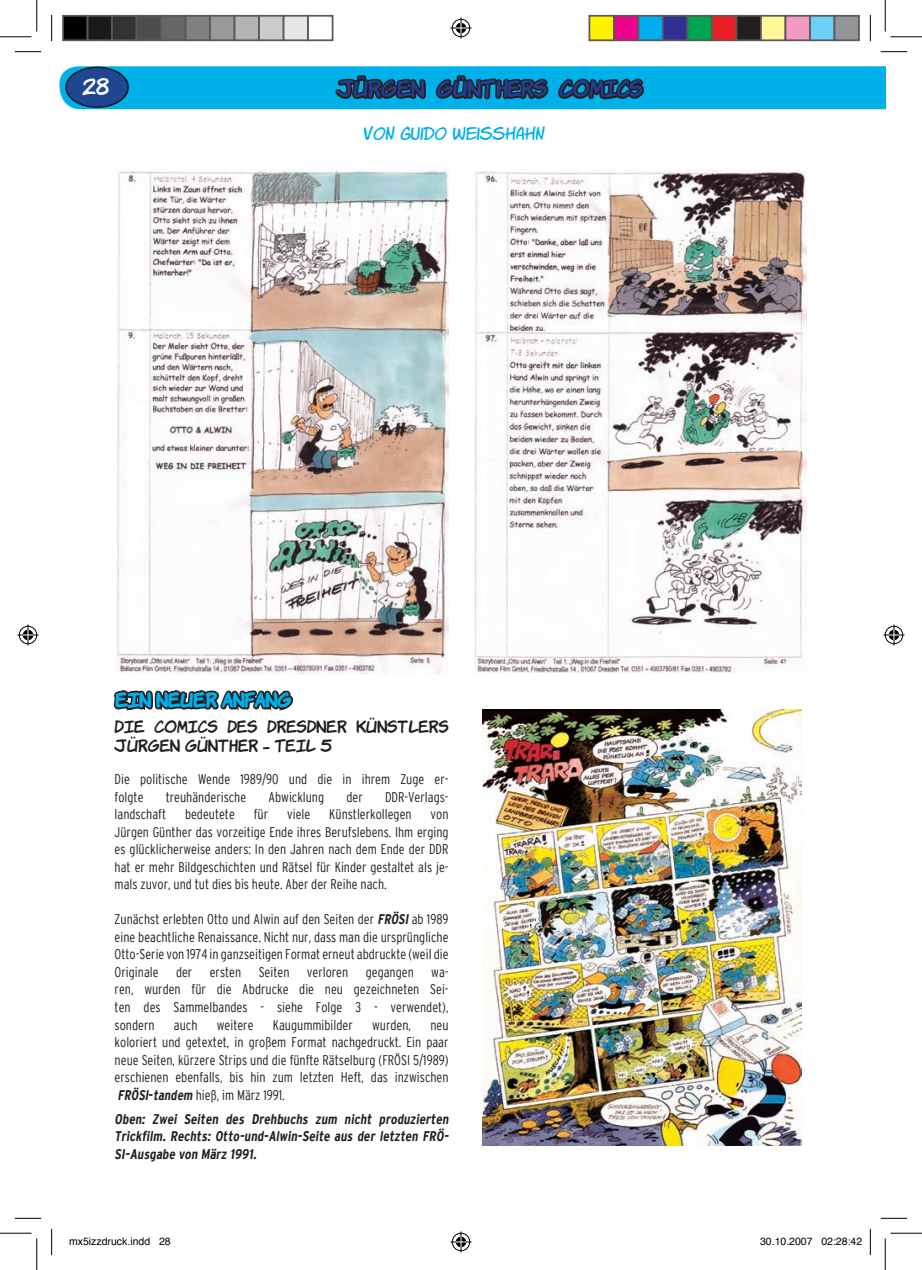
<style>
.page{position:relative;width:922px;height:1270px;background:#fff}
.page>*{position:absolute;margin:0;border:0;box-sizing:border-box;transform-origin:0 0}
.t1{font:21px "Komika Hand";color:#253f8e}
.t2{font:21px "Komika Hand";color:#fff}
.t3{font:700 19.25px "Komika Hand";letter-spacing:-.03em;color:#00b1e9}
.t4{font:17.5px "Komika Slim";color:#00b1e9}
.t5{font:15.75px/18.9px "Komika Hand";color:#231f20}
.t6{font:300 condensed 14px/17.5px "Interstate";color:#231f20;text-align:justify}
.t7{font:700 condensed 14px/17.5px "Interstate";color:#231f20;text-align:justify}
.t8{font:10.5px "Helvetica";color:#000}
.s1{font-family:"Komika Jam"}
.s2{font-weight:700;font-style:italic}
.s3{font-weight:700}
</style>
<div class="page">
<svg style="left:113px;top:655px;width:180px;height:56px"></svg>
<img style="left:117px;top:217px;width:331px;height:457px">
<img style="left:474px;top:217px;width:333px;height:455px">
<img style="left:482px;top:709px;width:319px;height:435px">
<svg style="left:15px;top:51px;width:26px;height:1px"></svg>
<svg style="left:15px;top:1217px;width:26px;height:1px"></svg>
<svg style="left:881px;top:1217px;width:26px;height:1px"></svg>
<svg style="left:51px;top:15px;width:1px;height:26px"></svg>
<svg style="left:51px;top:1228px;width:1px;height:26px"></svg>
<svg style="left:870px;top:1228px;width:1px;height:26px"></svg>
<hr style="left:0;top:36px;width:32px;height:1px;background:#000">
<hr style="left:890px;top:36px;width:32px;height:1px;background:#000">
<hr style="left:0;top:1232px;width:32px;height:1px;background:#000">
<hr style="left:890px;top:1232px;width:32px;height:1px;background:#000">
<hr style="left:36px;top:0;width:1px;height:32px;background:#000">
<hr style="left:36px;top:1238px;width:1px;height:31px;background:#000">
<hr style="left:885px;top:0;width:1px;height:32px;background:#000">
<hr style="left:885px;top:1238px;width:1px;height:31px;background:#000">
<svg style="left:59px;top:15px;width:848px;height:202px"></svg>
<svg style="left:450px;top:1231px;width:21px;height:21px"></svg>
<svg style="left:18px;top:624px;width:21px;height:21px"></svg>
<svg style="left:883px;top:624px;width:21px;height:21px"></svg>
<div style="left:63px;top:16px;width:25px;height:24px;background:#000"></div>
<div style="left:62px;top:15px;width:26px;height:26px;border:2px solid #595959"></div>
<div style="left:88px;top:16px;width:24px;height:24px;background:#1a1a1a"></div>
<div style="left:87px;top:15px;width:26px;height:26px;border:2px solid #595959"></div>
<div style="left:112px;top:16px;width:25px;height:24px;background:#333"></div>
<div style="left:111px;top:15px;width:26px;height:26px;border:2px solid #595959"></div>
<div style="left:137px;top:16px;width:24px;height:24px;background:#4d4d4d"></div>
<div style="left:136px;top:15px;width:26px;height:26px;border:2px solid #595959"></div>
<div style="left:161px;top:16px;width:25px;height:24px;background:#666"></div>
<div style="left:160px;top:15px;width:26px;height:26px;border:2px solid #595959"></div>
<div style="left:186px;top:16px;width:24px;height:24px;background:#808080"></div>
<div style="left:185px;top:15px;width:26px;height:26px;border:2px solid #595959"></div>
<div style="left:210px;top:16px;width:25px;height:24px;background:#999"></div>
<div style="left:209px;top:15px;width:26px;height:26px;border:2px solid #595959"></div>
<div style="left:235px;top:16px;width:24px;height:24px;background:#b3b3b3"></div>
<div style="left:234px;top:15px;width:26px;height:26px;border:2px solid #595959"></div>
<div style="left:259px;top:16px;width:25px;height:24px;background:#ccc"></div>
<div style="left:258px;top:15px;width:26px;height:26px;border:2px solid #595959"></div>
<div style="left:284px;top:16px;width:24px;height:24px;background:#e6e6e6"></div>
<div style="left:283px;top:15px;width:26px;height:26px;border:2px solid #595959"></div>
<div style="left:308px;top:16px;width:25px;height:24px;background:#fff"></div>
<div style="left:307px;top:15px;width:26px;height:26px;border:2px solid #595959"></div>
<div style="left:589px;top:16px;width:25px;height:24px;background:#fff101"></div>
<div style="left:588px;top:15px;width:27px;height:26px;border:2px solid #595959"></div>
<div style="left:614px;top:16px;width:24px;height:24px;background:#ed028c"></div>
<div style="left:613px;top:15px;width:26px;height:26px;border:2px solid #595959"></div>
<div style="left:638px;top:16px;width:25px;height:24px;background:#00aeef"></div>
<div style="left:637px;top:15px;width:27px;height:26px;border:2px solid #595959"></div>
<div style="left:663px;top:16px;width:24px;height:24px;background:#2e3092"></div>
<div style="left:662px;top:15px;width:26px;height:26px;border:2px solid #595959"></div>
<div style="left:687px;top:16px;width:25px;height:24px;background:#00a54f"></div>
<div style="left:686px;top:15px;width:27px;height:26px;border:2px solid #595959"></div>
<div style="left:712px;top:16px;width:24px;height:24px;background:#ee1d23"></div>
<div style="left:711px;top:15px;width:26px;height:26px;border:2px solid #595959"></div>
<div style="left:736px;top:16px;width:25px;height:24px;background:#231f20"></div>
<div style="left:735px;top:15px;width:27px;height:26px;border:2px solid #595959"></div>
<div style="left:761px;top:16px;width:24px;height:24px;background:#fff79a"></div>
<div style="left:760px;top:15px;width:26px;height:26px;border:2px solid #595959"></div>
<div style="left:785px;top:16px;width:25px;height:24px;background:#f499c2"></div>
<div style="left:784px;top:15px;width:27px;height:26px;border:2px solid #595959"></div>
<div style="left:810px;top:16px;width:24px;height:24px;background:#6bcff6"></div>
<div style="left:809px;top:15px;width:26px;height:26px;border:2px solid #595959"></div>
<div style="left:834px;top:16px;width:25px;height:24px;background:#939598"></div>
<div style="left:833px;top:15px;width:27px;height:26px;border:2px solid #595959"></div>
<h1 class="t2" style="left:83px;top:70px;width:28px">28</h1>
<h1 class="t1" style="left:337px;top:72px;width:307px">JÜRGEN GÜNTHERS COMICS</h1>
<p class="t4" style="left:364px;top:122px;width:183px">VON GUIDO WEISSHAHN</p>
<h2 class="t3" style="left:115px;top:685px;width:178px">EIN NEUER ANFANG</h2>
<p class="t5" style="left:115px;top:715px;width:335px">DIE COMICS DES DRESDNER KÜNSTLERS<br>JÜRGEN GÜNTHER <span class="s1">-</span> TEIL 5</p>
<p class="t6" style="left:115px;top:770px;width:335px">Die politische Wende 1989/90 und die in ihrem Zuge er&shy;folgte</p>
<p class="t6" style="left:166px;top:787px;width:82px">treuhänderische</p>
<p class="t6" style="left:268px;top:787px;width:57px">Abwicklung</p>
<p class="t6" style="left:346px;top:787px;width:18px">der</p>
<p class="t6" style="left:385px;top:787px;width:65px">DDR-Verlags-</p>
<p class="t6" style="left:115px;top:805px;width:53px">landschaft</p>
<p class="t6" style="left:185px;top:805px;width:51px">bedeutete</p>
<p class="t6" style="left:254px;top:805px;width:16px">für</p>
<p class="t6" style="left:287px;top:805px;width:25px">viele</p>
<p class="t6" style="left:329px;top:805px;width:84px">Künstlerkollegen</p>
<p class="t6" style="left:115px;top:805px;width:335px;text-indent:316px">von Jürgen Günther das vorzeitige Ende ihres Berufslebens. Ihm erging es glücklicherweise anders: In den Jahren nach dem Ende der DDR hat er mehr Bildgeschichten und Rätsel für Kinder gestaltet als je&shy;mals zuvor, und tut dies bis heute. Aber der Reihe nach.</p>
<p class="t6" style="left:115px;top:910px;width:335px">Zunächst erlebten Otto und Alwin auf den Seiten der <span class="s2">FRÖSI</span> ab 1989 eine beachtliche Renaissance. Nicht nur, dass man die ursprüngliche Otto-Serie von 1974 in ganzseitigen Format erneut abdruckte (weil die Originale der ersten Seiten verloren gegangen wa&shy;ren, wurden für die Abdrucke die neu gezeichneten Sei&shy;ten des Sammelbandes - siehe Folge 3 - verwendet), sondern</p>
<p class="t6" style="left:174px;top:1015px;width:25px">auch</p>
<p class="t6" style="left:217px;top:1015px;width:38px">weitere</p>
<p class="t6" style="left:273px;top:1015px;width:81px">Kaugummibilder</p>
<p class="t6" style="left:372px;top:1015px;width:40px">wurden,</p>
<p class="t6" style="left:115px;top:1015px;width:335px;text-indent:316px">neu koloriert und getextet, in großem Format nachgedruckt. Ein paar neue Seiten, kürzere Strips und die fünfte Rätselburg (FRÖSI 5/1989) erschienen ebenfalls, bis hin zum letzten Heft, das inzwischen <span class="s2">FRÖSI</span><span class="s3">-tandem</span>hieß, im März 1991.</p>
<p class="t7" style="left:115px;top:1109px;width:337px">Oben: Zwei Seiten des Drehbuchs zum nicht produzierten Trickfilm. Rechts: Otto-und-Alwin-Seite aus der letzten FRÖ-SI-Ausgabe von März 1991.</p>
<p class="t8" style="left:69px;top:1233px;width:103px">mx5izzdruck.indd 28</p>
<p class="t8" style="left:760px;top:1233px;width:104px">30.10.2007 02:28:42</p>
</div>
